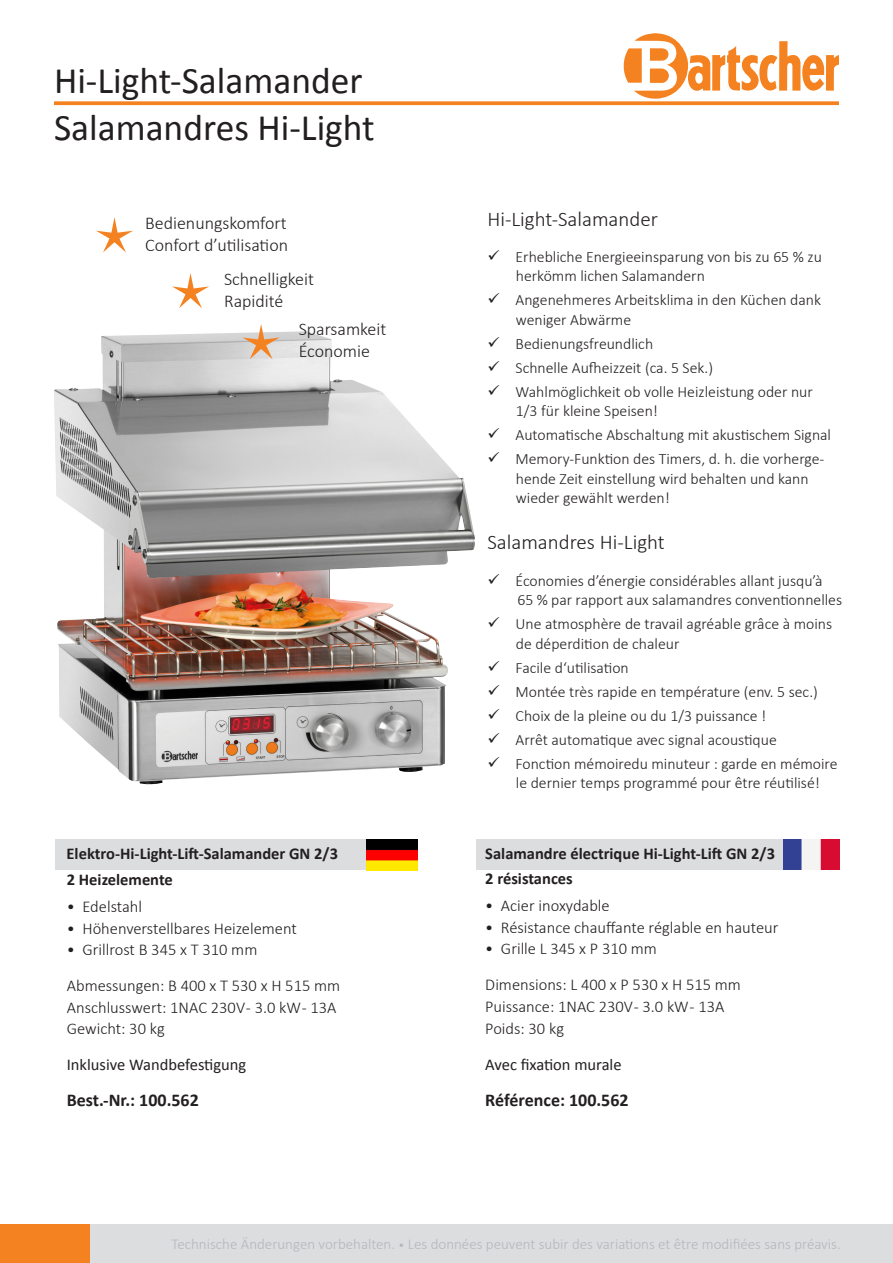
<style>
.page{position:relative;width:893px;height:1263px;background:#fff}
.page>*{position:absolute;margin:0;border:0;box-sizing:border-box;transform-origin:0 0}
.t1{font:37.5px "Calibri";color:#231f20}
.t2{font:300 21px "Calibri";color:#231f20}
.t3{font:300 18px "Calibri";color:#231f20}
.t4{font:700 18px "Calibri";color:#231f20}
.t5{font:300 16.5px "Calibri";color:#231f20}
.t6{font:700 16.5px "Calibri";color:#231f20}
.t7{font:16.5px "Calibri";color:#231f20}
.t8{font:300 15.75px "Calibri";color:#231f20}
.t9{font:300 15px "Calibri";color:#b6b7bb}
.s1{font-size:12px}
</style>
<div class="page">
<div style="left:0;top:1224px;width:893px;height:39px;background:#dcdddf"></div>
<div style="left:0;top:1224px;width:89px;height:39px;background:#f58220"></div>
<svg style="left:54px;top:101px;width:785px;height:4px;background:#f58c33"></svg>
<svg style="left:623px;top:33px;width:216px;height:66px"></svg>
<img style="left:54px;top:331px;width:421px;height:453px">
<div style="left:476px;top:839px;width:363px;height:30px;background:#dcdddf"></div>
<div style="left:55px;top:839px;width:362px;height:30px;background:#dcdddf"></div>
<img style="left:367px;top:839px;width:51px;height:31px">
<img style="left:783px;top:839px;width:56px;height:31px">
<svg style="left:243px;top:331px;width:37px;height:28px"></svg>
<p class="t1" style="left:54px;top:57px;width:310px">Hi-Light-Salamander</p>
<p class="t1" style="left:54px;top:103px;width:322px">Salamandres Hi-Light</p>
<p class="t3" style="left:145px;top:212px;width:143px">Bedienungskomfort</p>
<p class="t3" style="left:145px;top:234px;width:144px">Confort d’utilisation</p>
<p class="t3" style="left:224px;top:268px;width:91px">Schnelligkeit</p>
<p class="t3" style="left:224px;top:290px;width:61px">Rapidité</p>
<p class="t3" style="left:299px;top:318px;width:89px">Sparsamkeit</p>
<p class="t3" style="left:299px;top:339px;width:73px">Économie</p>
<p class="t2" style="left:487px;top:206px;width:172px">Hi-Light-Salamander</p>
<p class="t8" style="left:487px;top:247px;width:336px">✓ Erhebliche Energieeinsparung von bis zu 65 % zu</p>
<p class="t8" style="left:516px;top:266px;width:190px">herkömm lichen Salamandern</p>
<p class="t8" style="left:487px;top:290px;width:335px">✓ Angenehmeres Arbeitsklima in den Küchen dank</p>
<p class="t8" style="left:516px;top:310px;width:117px">weniger Abwärme</p>
<p class="t8" style="left:487px;top:334px;width:167px">✓ Bedienungsfreundlich</p>
<p class="t8" style="left:487px;top:358px;width:227px">✓ Schnelle Aufheizzeit (ca. 5 Sek.)</p>
<p class="t8" style="left:487px;top:382px;width:327px">✓ Wahlmöglichkeit ob volle Heizleistung oder nur</p>
<p class="t8" style="left:516px;top:401px;width:144px">1/3 für kleine Speisen!</p>
<p class="t8" style="left:487px;top:425px;width:345px">✓ Automatische Abschaltung mit akustischem Signal</p>
<p class="t8" style="left:487px;top:449px;width:338px">✓ Memory-Funktion des Timers, d. h. die vorherge-</p>
<p class="t8" style="left:516px;top:469px;width:294px">hende Zeit einstellung wird behalten und kann</p>
<p class="t8" style="left:516px;top:488px;width:155px">wieder gewählt werden!</p>
<p class="t2" style="left:487px;top:529px;width:179px">Salamandres Hi-Light</p>
<p class="t8" style="left:487px;top:570px;width:337px">✓ Économies d’énergie considérables allant jusqu’à</p>
<p class="t8" style="left:517px;top:590px;width:326px">65 % par rapport aux salamandres conventionnelles</p>
<p class="t8" style="left:487px;top:614px;width:346px">✓ Une atmosphère de travail agréable grâce à moins</p>
<p class="t8" style="left:516px;top:633px;width:165px">de déperdition de chaleur</p>
<p class="t8" style="left:487px;top:657px;width:143px">✓ Facile d‘utilisation</p>
<p class="t8" style="left:487px;top:681px;width:332px">✓ Montée très rapide en température (env. 5 sec.)</p>
<p class="t8" style="left:487px;top:705px;width:280px">✓ Choix de la pleine ou du 1/3 puissance !</p>
<p class="t8" style="left:487px;top:729px;width:291px">✓ Arrêt automatique avec signal acoustique</p>
<p class="t8" style="left:487px;top:753px;width:352px">✓ Fonction mémoiredu minuteur : garde en mémoire</p>
<p class="t8" style="left:516px;top:773px;width:306px">le dernier temps programmé pour être réutilisé!</p>
<p class="t6" style="left:67px;top:843px;width:273px">Elektro-Hi-Light-Lift-Salamander GN 2/3</p>
<p class="t6" style="left:485px;top:843px;width:291px">Salamandre électrique Hi-Light-Lift GN 2/3</p>
<p class="t6" style="left:67px;top:869px;width:108px">2 Heizelemente</p>
<p class="t5" style="left:67px;top:896px;width:77px">• Edelstahl</p>
<p class="t5" style="left:67px;top:918px;width:232px">• Höhenverstellbares Heizelement</p>
<p class="t5" style="left:67px;top:940px;width:192px">• Grillrost B 345 x T 310 mm</p>
<p class="t5" style="left:67px;top:976px;width:275px">Abmessungen: B 400 x T 530 x H 515 mm</p>
<p class="t5" style="left:67px;top:997px;width:271px">Anschlusswert: 1NAC 230V - 3.0 kW - 13A</p>
<p class="t5" style="left:67px;top:1018px;width:99px">Gewicht: 30 kg</p>
<p class="t7" style="left:67px;top:1054px;width:181px">Inklusive Wandbefestigung</p>
<p class="t4" style="left:67px;top:1089px;width:134px">Best.-Nr.: 100.562</p>
<p class="t6" style="left:485px;top:868px;width:89px">2 résistances</p>
<p class="t5" style="left:485px;top:895px;width:126px">• Acier inoxydable</p>
<p class="t5" style="left:485px;top:917px;width:295px">• Résistance chauffante réglable en hauteur</p>
<p class="t5" style="left:485px;top:938px;width:173px">• Grille L 345 x P 310 mm</p>
<p class="t5" style="left:485px;top:974px;width:257px">Dimensions: L 400 x P 530 x H 515 mm</p>
<p class="t5" style="left:485px;top:996px;width:241px">Puissance: 1NAC 230V - 3.0 kW - 13A</p>
<p class="t5" style="left:485px;top:1018px;width:80px">Poids: 30 kg</p>
<p class="t7" style="left:485px;top:1054px;width:138px">Avec fixation murale</p>
<p class="t4" style="left:485px;top:1088px;width:145px">Référence: 100.562</p>
<p class="t9" style="left:171px;top:1234px;width:671px">Technische Änderungen vorbehalten. <span class="s1">•</span> Les données peuvent subir des variations et être modifiées sans préavis.</p>
</div>
